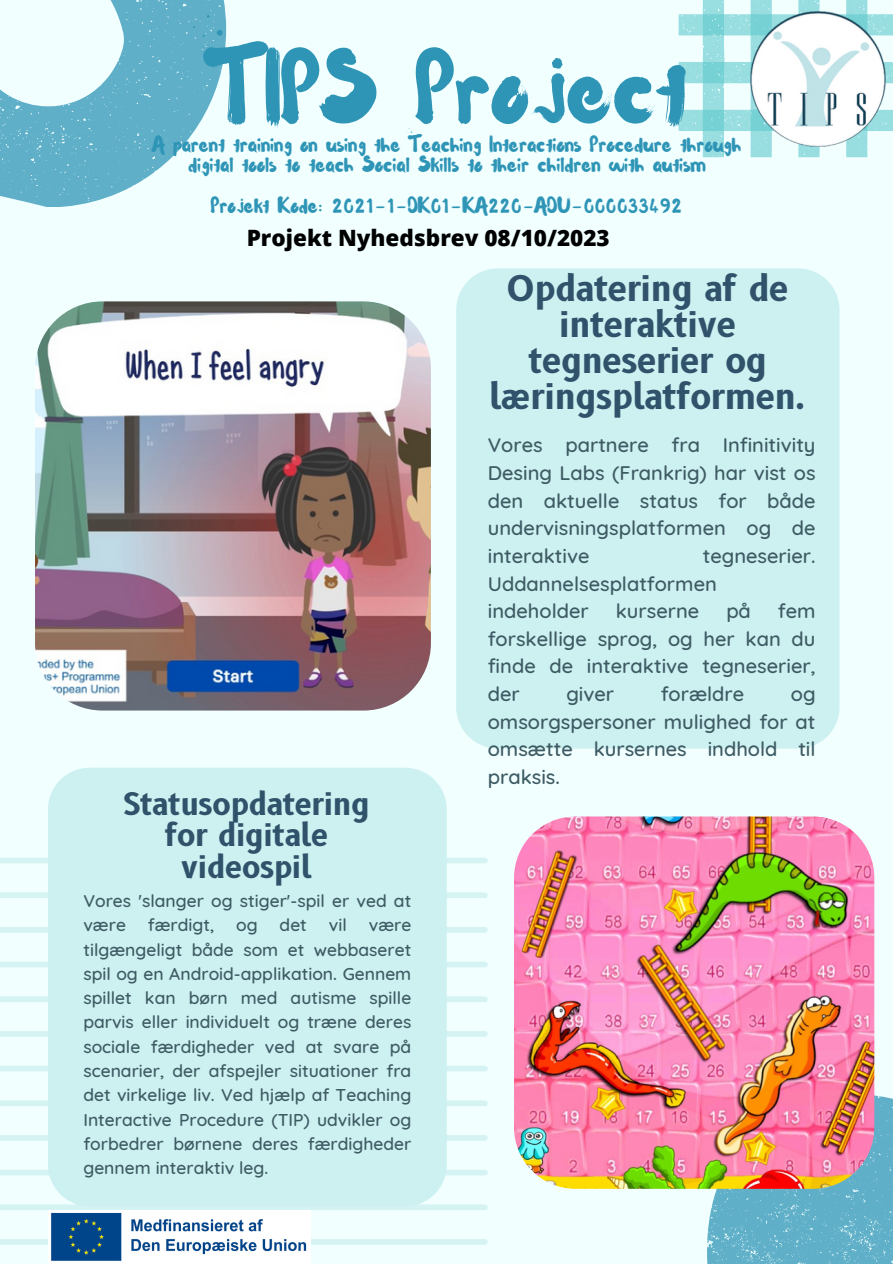
<style>
.page{position:relative;width:893px;height:1264px;background:#fff}
.page>*{position:absolute;margin:0;border:0;box-sizing:border-box;transform-origin:0 0}
.t1{font:96px "Waterlily";color:#2f95b6}
.t2{font:700 34.5px/36px "B612";color:#30526a;text-align:center}
.t3{font:700 30.3px/31.7px "B612";color:#30526a;text-align:center}
.t4{font:800 22.5px "Open Sans";color:#000}
.t5{font:21px/20.2px "Waterlily";color:#2f95b6;text-align:center}
.t6{font:500 20.1px/27.6px "Quicksand";color:#3e5b64;text-align:justify}
.t7{font:500 17.4px/24.3px "Quicksand";color:#3e5b64}
</style>
<div class="page">
<div style="left:0;top:0;width:892px;height:1263px;background:#f1ffff"></div>
<svg style="left:707px;top:1094px;width:185px;height:169px;background:#67b2c9"></svg>
<svg style="left:0;top:0;width:226px;height:207px;fill:#5fafc8"></svg>
<svg style="left:0;top:857px;width:487px;height:406px"></svg>
<svg style="left:678px;top:0;width:214px;height:157px"></svg>
<div style="left:48px;top:767px;width:398px;height:439px;background:#cdf0f1"></div>
<div style="left:456px;top:268px;width:383px;height:480px;background:#cdf0f1"></div>
<img style="left:35px;top:301px;width:396px;height:409px;border-radius:67px">
<img style="left:750px;top:11px;width:135px;height:135px">
<img style="left:514px;top:816px;width:360px;height:372px;border-radius:61px">
<img style="left:48px;top:1210px;width:262px;height:53px">
<p class="t1" style="left:207px;top:28px;width:481px">TIPS Project</p>
<p class="t5" style="left:152px;top:133px;width:590px">A parent training on using the Teaching Interactions Procedure through digital tools to teach Social Skills to their children with autism</p>
<p class="t5" style="left:211px;top:194px;width:473px">Projekt Kode: 2021-1-DK01-KA220-ADU-000033492</p>
<p class="t4" style="left:247px;top:222px;width:364px">Projekt Nyhedsbrev 08/10/2023</p>
<h5 class="t3" style="left:124px;top:788px;width:247px">Statusopdatering for digitale videospil</h5>
<h1 class="t7" style="left:83px;top:888px;width:329px">Vores 'slanger og stiger'-spil er ved at være</h1>
<h1 class="t7" style="left:148px;top:912px;width:68px">færdigt,</h1>
<h1 class="t7" style="left:236px;top:912px;width:23px">og</h1>
<h1 class="t7" style="left:279px;top:912px;width:29px">det</h1>
<h1 class="t7" style="left:329px;top:912px;width:19px">vil</h1>
<h1 class="t7" style="left:83px;top:912px;width:329px;text-align:justify;text-indent:285px">være tilgængeligt både som et webbaseret spil og en Android-applikation. Gennem spillet kan børn med autisme spille parvis eller individuelt og træne deres sociale færdigheder ved at svare på scenarier, der afspejler situationer fra det virkelige liv. Ved hjælp af Teaching Interactive Procedure (TIP) udvikler og forbedrer børnene deres færdigheder gennem interaktiv leg.</h1>
<h2 class="t2" style="left:489px;top:271px;width:318px">Opdatering af de interaktive tegneserier og læringsplatformen.</h2>
<p class="t6" style="left:488px;top:431px;width:329px">Vores partnere fra Infinitivity Desing Labs (Frankrig) har vist os den aktuelle status for både undervisningsplatformen og de interaktive</p>
<p class="t6" style="left:488px;top:541px;width:329px;text-align:left;text-indent:215px">tegneserier.<br>Uddannelsesplatformen indeholder</p>
<p class="t6" style="left:615px;top:596px;width:85px">kurserne</p>
<p class="t6" style="left:726px;top:596px;width:26px">på</p>
<p class="t6" style="left:488px;top:596px;width:329px;text-indent:290px">fem forskellige sprog, og her kan du finde de interaktive tegneserier, der</p>
<p class="t6" style="left:566px;top:679px;width:49px">giver</p>
<p class="t6" style="left:660px;top:679px;width:85px">forældre</p>
<p class="t6" style="left:488px;top:679px;width:329px;text-indent:303px">og omsorgspersoner mulighed for at omsætte kursernes indhold til praksis.</p>
</div>
